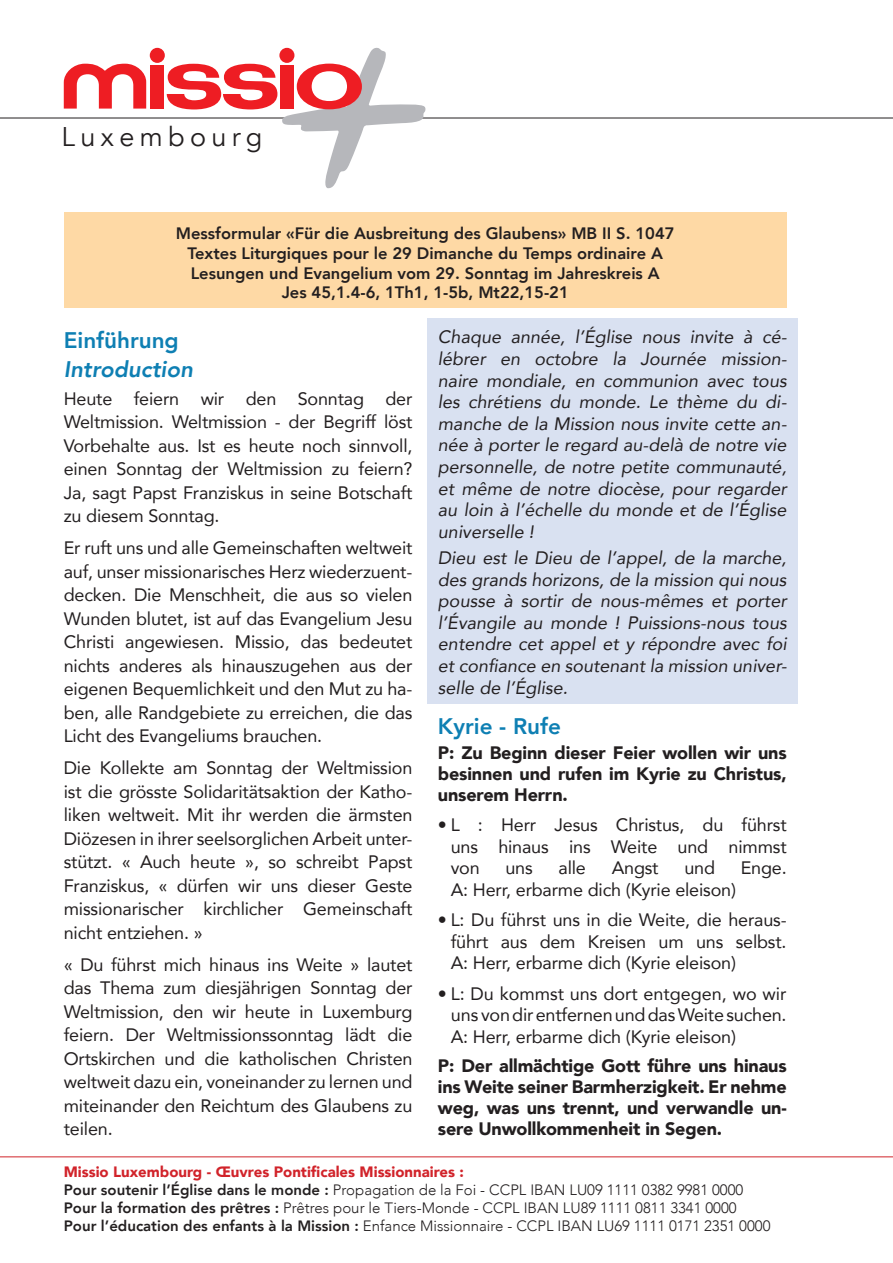
<style>
.page{position:relative;width:893px;height:1263px;background:#fff}
.page>*{position:absolute;margin:0;border:0;box-sizing:border-box;transform-origin:0 0}
.t1{font:27px "Avenir";letter-spacing:.2em;color:#231f20}
.t2{font:italic 800 22.5px/29px "Avenir";color:#0e7fb3}
.t3{font:800 22.5px "Avenir";color:#0e7fb3}
.t4{font:18px/23.5px "Avenir";letter-spacing:-.01em;color:#231f20;text-align:justify}
.t5{font:italic 18px/21.6px "Avenir";color:#231f20;text-align:justify}
.t6{font:900 18px/21px "Avenir";letter-spacing:-.01em;color:#231f20;text-align:justify}
.t7{font:800 16.5px "Avenir";color:#231f20}
.t8{font:300 15px "Avenir";color:#231f20}
.t9{font:900 15px "Avenir";color:#d1232a}
.s1{font-style:normal}
.s2{font-weight:800}
</style>
<div class="page">
<hr style="left:0;top:118px;width:893px;height:1px;background:#231f20">
<hr style="left:0;top:1156px;width:893px;height:1px;background:#d1232a">
<div style="left:428px;top:318px;width:370px;height:386px;background:#d9e1f1"></div>
<div style="left:150px;top:65px;width:14px;height:44px;background:#ee1d23"></div>
<svg style="left:167px;top:48px;width:258px;height:140px"></svg>
<div style="left:150px;top:48px;width:15px;height:15px;background:#ee1d23;border-radius:50%"></div>
<div style="left:279px;top:48px;width:15px;height:15px;background:#ee1d23;border-radius:50%"></div>
<div style="left:280px;top:65px;width:14px;height:43px;background:#ee1d23"></div>
<svg style="left:64px;top:64px;width:82px;height:45px"></svg>
<div style="left:64px;top:213px;width:723px;height:95px;background:#fed9a5"></div>
<p class="t1" style="left:62px;top:120px;width:202px">Luxembourg</p>
<p class="t7" style="left:176px;top:220px;width:500px">Messformular «Für die Ausbreitung des Glaubens» MB II S. 1047</p>
<p class="t7" style="left:187px;top:240px;width:477px">Textes Liturgiques pour le 29 Dimanche du Temps ordinaire A</p>
<p class="t7" style="left:191px;top:260px;width:470px">Lesungen und Evangelium vom 29. Sonntag im Jahreskreis A</p>
<p class="t7" style="left:282px;top:280px;width:289px">Jes 45,1.4-6, 1Th1, 1-5b, Mt22,15-21</p>
<p class="t2" style="left:64px;top:326px;width:131px"><span class="s1">Einführung<br></span>Introduction</p>
<p class="t4" style="left:64px;top:386px;width:350px">Heute feiern wir den Sonntag der Weltmission. Weltmission - der Begriff löst Vorbehalte aus. Ist es heute noch sinnvoll, einen Sonntag der Weltmission zu feiern?<br>Ja, sagt Papst Franziskus in seine Botschaft zu diesem Sonntag.</p>
<p class="t4" style="left:64px;top:535px;width:350px">Er ruft uns und alle Gemeinschaften weltweit auf, unser missionarisches Herz wiederzuent&shy;decken. Die Menschheit, die aus so vielen Wunden blutet, ist auf das Evangelium Jesu Christi angewiesen. Missio, das bedeutet nichts anderes als hinauszugehen aus der eigenen Bequemlichkeit und den Mut zu ha&shy;ben, alle Randgebiete zu erreichen, die das Licht des Evangeliums brauchen.</p>
<p class="t4" style="left:64px;top:756px;width:350px">Die Kollekte am Sonntag der Weltmission ist die grösste Solidaritätsaktion der Katho&shy;liken weltweit. Mit ihr werden die ärmsten Diözesen in ihrer seelsorglichen Arbeit unter&shy;stützt. « Auch heute », so schreibt Papst Franziskus, « dürfen wir uns dieser Geste missionarischer kirchlicher Gemeinschaft nicht entziehen. »</p>
<p class="t4" style="left:64px;top:952px;width:350px">« Du führst mich hinaus ins Weite » lautet das Thema zum diesjährigen Sonntag der Weltmission, den wir heute in Luxemburg feiern. Der Weltmissionssonntag lädt die Ortskirchen und die katholischen Christen weltweit dazu ein, voneinander zu lernen und miteinander den Reichtum des Glaubens zu teilen.</p>
<p class="t5" style="left:438px;top:326px;width:350px">Chaque année, l’Église nous invite à cé&shy;lébrer en octobre la Journée mission&shy;naire mondiale, en communion avec tous les chrétiens du monde. Le thème du di&shy;manche de la Mission nous invite cette an&shy;née à porter le regard au-delà de notre vie personnelle, de notre petite communauté, et même de notre diocèse, pour regarder au loin à l’échelle du monde et de l’Église universelle !</p>
<p class="t5" style="left:438px;top:547px;width:350px">Dieu est le Dieu de l’appel, de la marche, des grands horizons, de la mission qui nous pousse à sortir de nous-mêmes et porter l’Évangile au monde ! Puissions-nous tous entendre cet appel et y répondre avec foi et confiance en soutenant la mission univer&shy;selle de l’Église.</p>
<p class="t3" style="left:438px;top:708px;width:124px">Kyrie - Rufe</p>
<p class="t6" style="left:438px;top:741px;width:350px">P: Zu Beginn dieser Feier wollen wir uns besinnen und rufen im Kyrie zu Christus, unserem Herrn.</p>
<p class="t4" style="left:451px;top:813px;width:337px;line-height:21.6px;text-indent:-13px">• L : Herr Jesus Christus, du führst uns hinaus ins Weite und nimmst von</p>
<p class="t4" style="left:505px;top:856px;width:29px">uns</p>
<p class="t4" style="left:558px;top:856px;width:29px">alle</p>
<p class="t4" style="left:612px;top:856px;width:48px">Angst</p>
<p class="t4" style="left:684px;top:856px;width:32px">und</p>
<p class="t4" style="left:741px;top:856px;width:47px">Enge.</p>
<p class="t4" style="left:451px;top:877px;width:287px">A: Herr, erbarme dich (Kyrie eleison)</p>
<p class="t4" style="left:451px;top:908px;width:337px;line-height:21.6px;text-indent:-13px">• L: Du führst uns in die Weite, die heraus&shy;führt aus dem Kreisen um uns selbst.<br>A: Herr, erbarme dich (Kyrie eleison)</p>
<p class="t4" style="left:451px;top:982px;width:337px;line-height:21.6px;text-indent:-13px">• L: Du kommst uns dort entgegen, wo wir uns von dir entfernen und das Weite suchen.<br>A: Herr, erbarme dich (Kyrie eleison)</p>
<p class="t6" style="left:438px;top:1055px;width:350px">P: Der allmächtige Gott führe uns hinaus ins Weite seiner Barmherzigkeit. Er nehme weg, was uns trennt, und verwandle un&shy;sere Unwollkommenheit in Segen.</p>
<p class="t9" style="left:64px;top:1159px;width:402px">Missio Luxembourg - Œuvres Pontificales Missionnaires :</p>
<p class="t8" style="left:64px;top:1181px;width:681px"><span class="s2">Pour soutenir l’Église dans le monde :</span> Propagation de la Foi - CCPL IBAN LU09 1111 0382 9981 0000</p>
<p class="t8" style="left:64px;top:1199px;width:674px"><span class="s2">Pour la formation des prêtres :</span> Prêtres pour le Tiers-Monde - CCPL IBAN LU89 1111 0811 3341 0000</p>
<p class="t8" style="left:64px;top:1217px;width:708px"><span class="s2">Pour l’éducation des enfants à la Mission :</span> Enfance Missionnaire - CCPL IBAN LU69 1111 0171 2351 0000</p>
</div>
